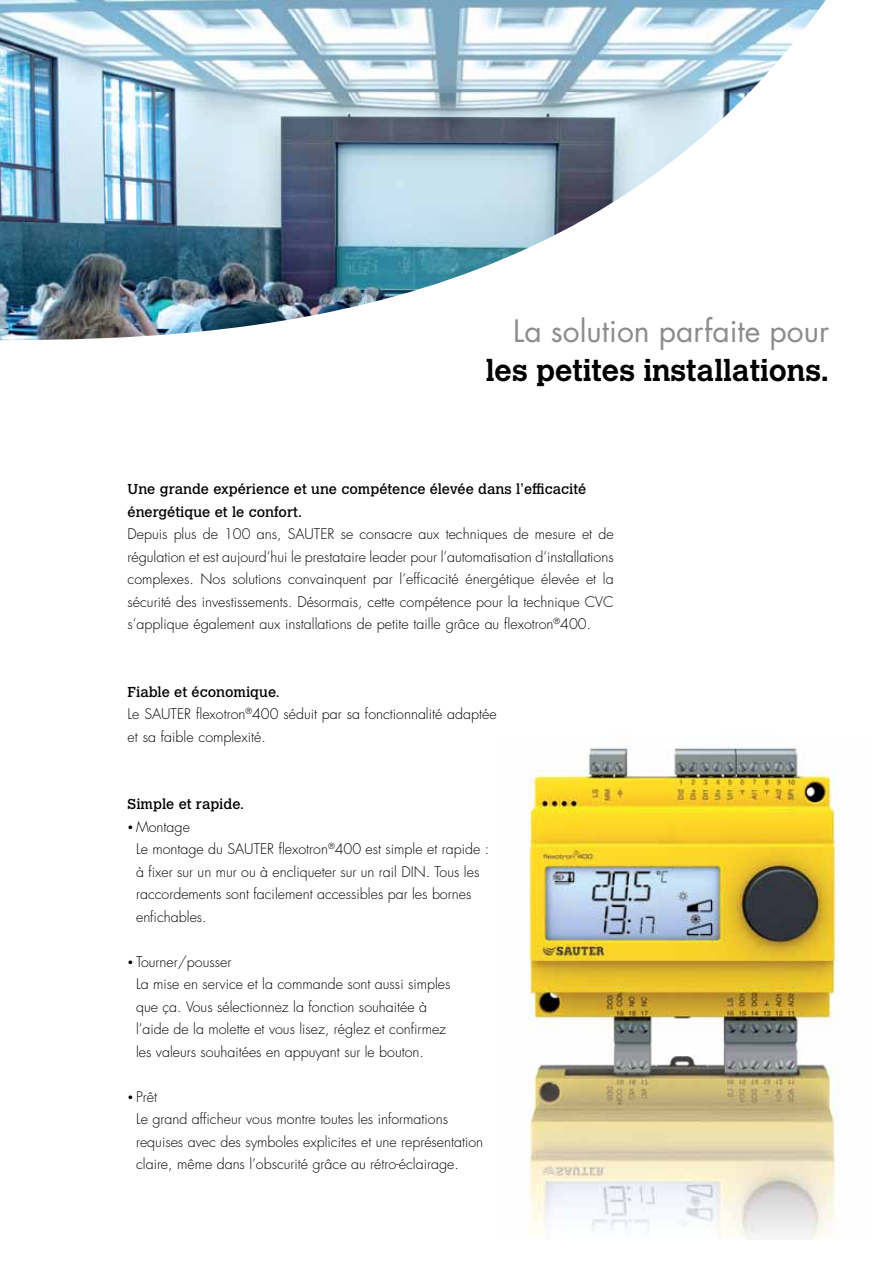
<style>
.page{position:relative;width:893px;height:1263px;background:#fff}
.page>*{position:absolute;margin:0;border:0;box-sizing:border-box;transform-origin:0 0}
.t1{font:700 30px "Calvert MT Pro";color:#000}
.t2{font:30px "Futura";color:#8a8c8e}
.t3{font:300 14.25px/22.5px "Futura";color:#000}
.t4{font:14.25px/22.5px "Calvert MT Pro";color:#000}
.s1{font-size:9.75px}
</style>
<div class="page">
<img style="left:0;top:0;width:826px;height:340px">
<img style="left:528px;top:746px;width:312px;height:494px">
<h1 class="t2" style="left:513px;top:312px;width:318px">La solution parfaite pour</h1>
<h1 class="t1" style="left:486px;top:351px;width:345px">les petites installations.</h1>
<p class="t4" style="left:128px;top:478px;width:460px">Une grande expérience et une compétence élevée dans l’efficacité énergétique et le confort.</p>
<p class="t3" style="left:128px;top:523px;width:488px;text-align:justify">Depuis plus de 100 ans, SAUTER se consacre aux techniques de mesure et de régulation et est aujourd’hui le prestataire leader pour l’automatisation d’installations complexes. Nos solutions convainquent par l’efficacité énergétique élevée et la sécurité des investissements. Désormais, cette compétence pour la technique CVC s’applique également aux installations de petite taille grâce au flexotron<sup>®</sup>400.</p>
<p class="t4" style="left:128px;top:680px;width:154px">Fiable et économique.</p>
<p class="t3" style="left:128px;top:703px;width:371px">Le SAUTER flexotron<sup>®</sup>400 séduit par sa fonctionnalité adaptée et sa faible complexité.</p>
<p class="t4" style="left:128px;top:793px;width:118px">Simple et rapide.</p>
<p class="t3" style="left:136px;top:815px;width:355px;text-indent:-9px"><span class="s1">•</span> Montage<br>Le montage du SAUTER flexotron<sup>®</sup>400 est simple et rapide : à fixer sur un mur ou à encliqueter sur un rail DIN. Tous les raccordements sont facilement accessibles par les bornes enfichables.</p>
<p class="t3" style="left:136px;top:950px;width:316px;text-indent:-9px"><span class="s1">•</span> Tourner/pousser<br>La mise en service et la commande sont aussi simples que ça. Vous sélectionnez la fonction souhaitée à l’aide de la molette et vous lisez, réglez et confirmez les valeurs souhaitées en appuyant sur le bouton.</p>
<p class="t3" style="left:136px;top:1085px;width:349px;text-indent:-9px"><span class="s1">•</span> Prêt<br>Le grand afficheur vous montre toutes les informations requises avec des symboles explicites et une représentation claire, même dans l’obscurité grâce au rétro-éclairage.</p>
</div>
